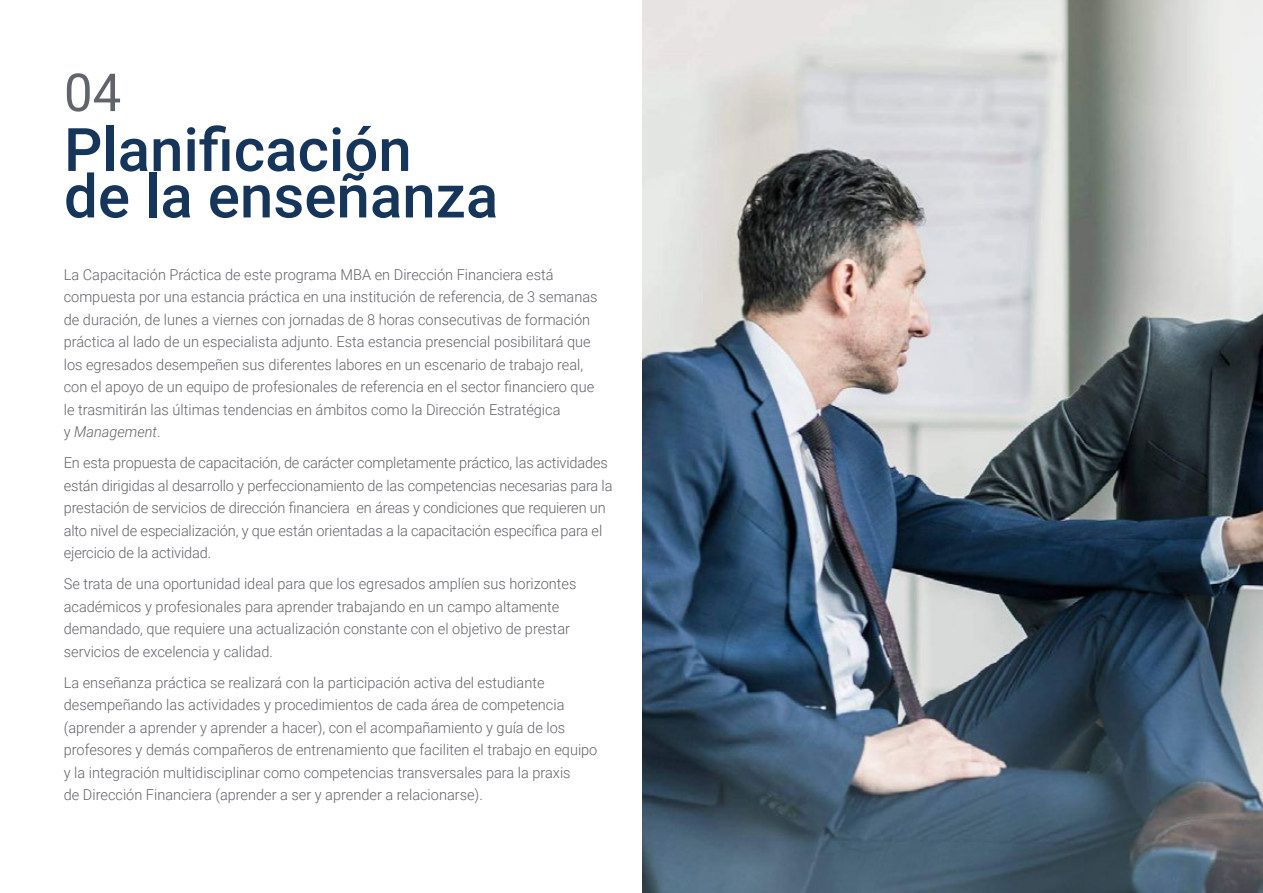
<style>
.page{position:relative;width:1263px;height:893px;background:#fff}
.page>*{position:absolute;margin:0;border:0;box-sizing:border-box;transform-origin:0 0}
.t1{font:500 60px/46.5px "Roboto";color:#16355a}
.t2{font:52.5px "Roboto";color:#61646a}
.t3{font:300 15px/22.5px "Roboto";color:#61646a}
.s1{font-style:italic}
</style>
<div class="page">
<img style="left:642px;top:0;width:621px;height:893px">
<h2 class="t2" style="left:64px;top:56px;width:59px">04</h2>
<h1 class="t1" style="left:64px;top:124px;width:436px">Planificación<br>de la enseñanza</h1>
<p class="t3" style="left:64px;top:262px;width:535px">La Capacitación Práctica de este programa MBA en Dirección Financiera está compuesta por una estancia práctica en una institución de referencia, de 3 semanas de duración, de lunes a viernes con jornadas de 8 horas consecutivas de formación práctica al lado de un especialista adjunto. Esta estancia presencial posibilitará que los egresados desempeñen sus diferentes labores en un escenario de trabajo real, con el apoyo de un equipo de profesionales de referencia en el sector financiero que le trasmitirán las últimas tendencias en ámbitos como la Dirección Estratégica<br>y <span class="s1">Management</span>.</p>
<p class="t3" style="left:64px;top:451px;width:550px">En esta propuesta de capacitación, de carácter completamente práctico, las actividades están dirigidas al desarrollo y perfeccionamiento de las competencias necesarias para la prestación de servicios de dirección financiera en áreas y condiciones que requieren un alto nivel de especialización, y que están orientadas a la capacitación específica para el ejercicio de la actividad.</p>
<p class="t3" style="left:64px;top:572px;width:514px">Se trata de una oportunidad ideal para que los egresados amplíen sus horizontes académicos y profesionales para aprender trabajando en un campo altamente demandado, que requiere una actualización constante con el objetivo de prestar servicios de excelencia y calidad.</p>
<p class="t3" style="left:64px;top:670px;width:535px">La enseñanza práctica se realizará con la participación activa del estudiante desempeñando las actividades y procedimientos de cada área de competencia (aprender a aprender y aprender a hacer), con el acompañamiento y guía de los profesores y demás compañeros de entrenamiento que faciliten el trabajo en equipo y la integración multidisciplinar como competencias transversales para la praxis<br>de Dirección Financiera (aprender a ser y aprender a relacionarse).</p>
</div>
